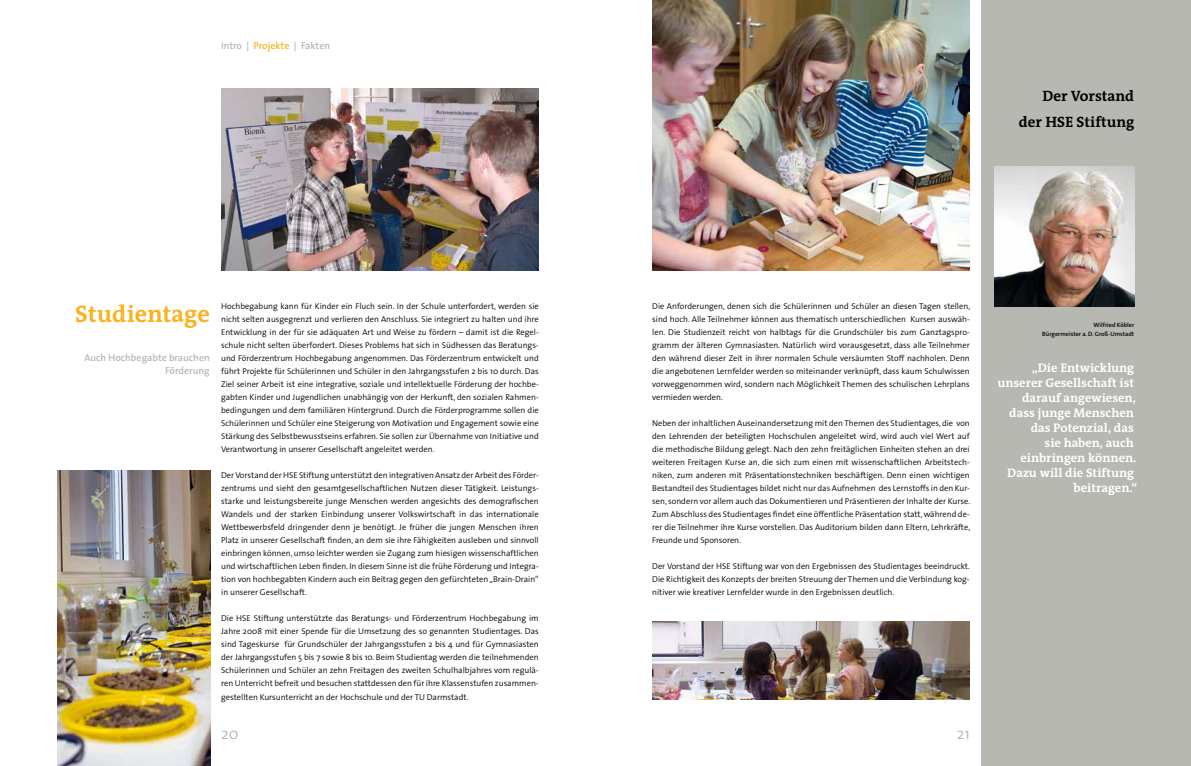
<style>
.page{position:relative;width:1191px;height:766px;background:#fff}
.page>*{position:absolute;margin:0;border:0;box-sizing:border-box;transform-origin:0 0}
.t1{font:700 24px "The Antiqua B7";color:#f8b322}
.t2{font:300 16px "The Sans";color:#b7b8b1}
.t3{font:700 15px/26px "The Antiqua B7";color:#000;text-align:right}
.t4{font:700 12.5px/15px "The Antiqua B7";color:#fff;text-align:right}
.t5{font:600 10px/13px "The Sans";color:#b7b8b1;text-align:right}
.t6{font:300 8.5px/13px "The Sans";color:#000;text-align:justify}
.t7{font:600 6.2px/9px "The Sans";color:#000;text-align:right}
.s1{color:#f8b322}
</style>
<div class="page">
<div style="left:981px;top:0;width:210px;height:765px;background:#b7b8b1"></div>
<img style="left:994px;top:166px;width:140px;height:141px">
<img style="left:57px;top:470px;width:153px;height:295px">
<img style="left:652px;top:621px;width:317px;height:78px">
<img style="left:221px;top:88px;width:318px;height:182px">
<img style="left:652px;top:0;width:317px;height:270px">
<p class="t5" style="left:221px;top:39px;width:111px">Intro | <span class="s1">Projekte</span> | Fakten</p>
<h3 class="t3" style="left:1019px;top:84px;width:117px">Der Vorstand der HSE Stiftung</h3>
<h1 class="t1" style="left:75px;top:301px;width:136px">Studientage</h1>
<p class="t5" style="left:84px;top:351px;width:127px">Auch Hochbegabte brauchen<br>Förderung</p>
<p class="t6" style="left:221px;top:299px;width:319px">Hochbegabung kann für Kinder ein Fluch sein. In der Schule unterfordert, werden sie nicht selten ausgegrenzt und verlieren den Anschluss. Sie integriert zu halten und ihre Entwicklung in der für sie adäquaten Art und Weise zu fördern – damit ist die Regel&shy;schule nicht selten überfordert. Dieses Problems hat sich in Südhessen das Beratungs&shy;und Förderzentrum Hochbegabung angenommen. Das Förderzentrum entwickelt und führt Projekte für Schülerinnen und Schüler in den Jahrgangsstufen 2 bis 10 durch. Das Ziel seiner Arbeit ist eine integrative, soziale und intellektuelle Förderung der hochbe&shy;gabten Kinder und Jugendlichen unabhängig von der Herkunft, den sozialen Rahmen&shy;bedingungen und dem familiären Hintergrund. Durch die Förderprogramme sollen die Schülerinnen und Schüler eine Steigerung von Motivation und Engagement sowie eine Stärkung des Selbstbewusstseins erfahren. Sie sollen zur Übernahme von Initiative und Verantwortung in unserer Gesellschaft angeleitet werden.</p>
<p class="t6" style="left:221px;top:468px;width:319px">Der Vorstand der HSE Stiftung unterstützt den integrativen Ansatz der Arbeit des Förder&shy;zentrums und sieht den gesamtgesellschaftlichen Nutzen dieser Tätigkeit. Leistungs&shy;starke und leistungsbereite junge Menschen werden angesichts des demografischen Wandels und der starken Einbindung unserer Volkswirtschaft in das internationale Wettbewerbsfeld dringender denn je benötigt. Je früher die jungen Menschen ihren Platz in unserer Gesellschaft finden, an dem sie ihre Fähigkeiten ausleben und sinnvoll einbringen können, umso leichter werden sie Zugang zum hiesigen wissenschaftlichen und wirtschaftlichen Leben finden. In diesem Sinne ist die frühe Förderung und Integra&shy;tion von hochbegabten Kindern auch ein Beitrag gegen den gefürchteten „Brain-Drain“ in unserer Gesellschaft.</p>
<p class="t6" style="left:221px;top:611px;width:319px">Die HSE Stiftung unterstützte das Beratungs- und Förderzentrum Hochbegabung im Jahre 2008 mit einer Spende für die Umsetzung des so genannten Studientages. Das sind Tageskurse für Grundschüler der Jahrgangsstufen 2 bis 4 und für Gymnasiasten der Jahrgangsstufen 5 bis 7 sowie 8 bis 10. Beim Studientag werden die teilnehmenden Schülerinnen und Schüler an zehn Freitagen des zweiten Schulhalbjahres vom regulä&shy;ren Unterricht befreit und besuchen stattdessen den für ihre Klassenstufen zusammen&shy;gestellten Kursunterricht an der Hochschule und der TU Darmstadt.</p>
<p class="t6" style="left:652px;top:299px;width:319px">Die Anforderungen, denen sich die Schülerinnen und Schüler an diesen Tagen stellen, sind hoch. Alle Teilnehmer können aus thematisch unterschiedlichen Kursen auswäh&shy;len. Die Studienzeit reicht von halbtags für die Grundschüler bis zum Ganztagspro&shy;gramm der älteren Gymnasiasten. Natürlich wird vorausgesetzt, dass alle Teilnehmer den während dieser Zeit in ihrer normalen Schule versäumten Stoff nachholen. Denn die angebotenen Lernfelder werden so miteinander verknüpft, dass kaum Schulwissen vorweggenommen wird, sondern nach Möglichkeit Themen des schulischen Lehrplans vermieden werden.</p>
<p class="t6" style="left:652px;top:416px;width:319px">Neben der inhaltlichen Auseinandersetzung mit den Themen des Studientages, die von den Lehrenden der beteiligten Hochschulen angeleitet wird, wird auch viel Wert auf die methodische Bildung gelegt. Nach den zehn freitäglichen Einheiten stehen an drei weiteren Freitagen Kurse an, die sich zum einen mit wissenschaftlichen Arbeitstech&shy;niken, zum anderen mit Präsentationstechniken beschäftigen. Denn einen wichtigen Bestandteil des Studientages bildet nicht nur das Aufnehmen des Lernstoffs in den Kur&shy;sen, sondern vor allem auch das Dokumentieren und Präsentieren der Inhalte der Kurse.<br>Zum Abschluss des Studientages findet eine öffentliche Präsentation statt, während de&shy;rer die Teilnehmer ihre Kurse vorstellen. Das Auditorium bilden dann Eltern, Lehrkräfte, Freunde und Sponsoren.</p>
<p class="t6" style="left:652px;top:559px;width:319px">Der Vorstand der HSE Stiftung war von den Ergebnissen des Studientages beeindruckt.<br>Die Richtigkeit des Konzepts der breiten Streuung der Themen und die Verbindung kog&shy;nitiver wie kreativer Lernfelder wurde in den Ergebnissen deutlich.</p>
<h2 class="t2" style="left:221px;top:719px;width:19px">20</h2>
<h2 class="t2" style="left:956px;top:719px;width:15px">21</h2>
<p class="t7" style="left:1042px;top:320px;width:93px">Wilfried Köbler<br>Bürgermeister a. D. Groß-Umstadt</p>
<h3 class="t4" style="left:997px;top:360px;width:141px">„Die Entwicklung unserer Gesellschaft ist darauf angewiesen, dass junge Menschen das Potenzial, das<br>sie haben, auch einbringen können.<br>Dazu will die Stiftung beitragen.“</h3>
</div>
